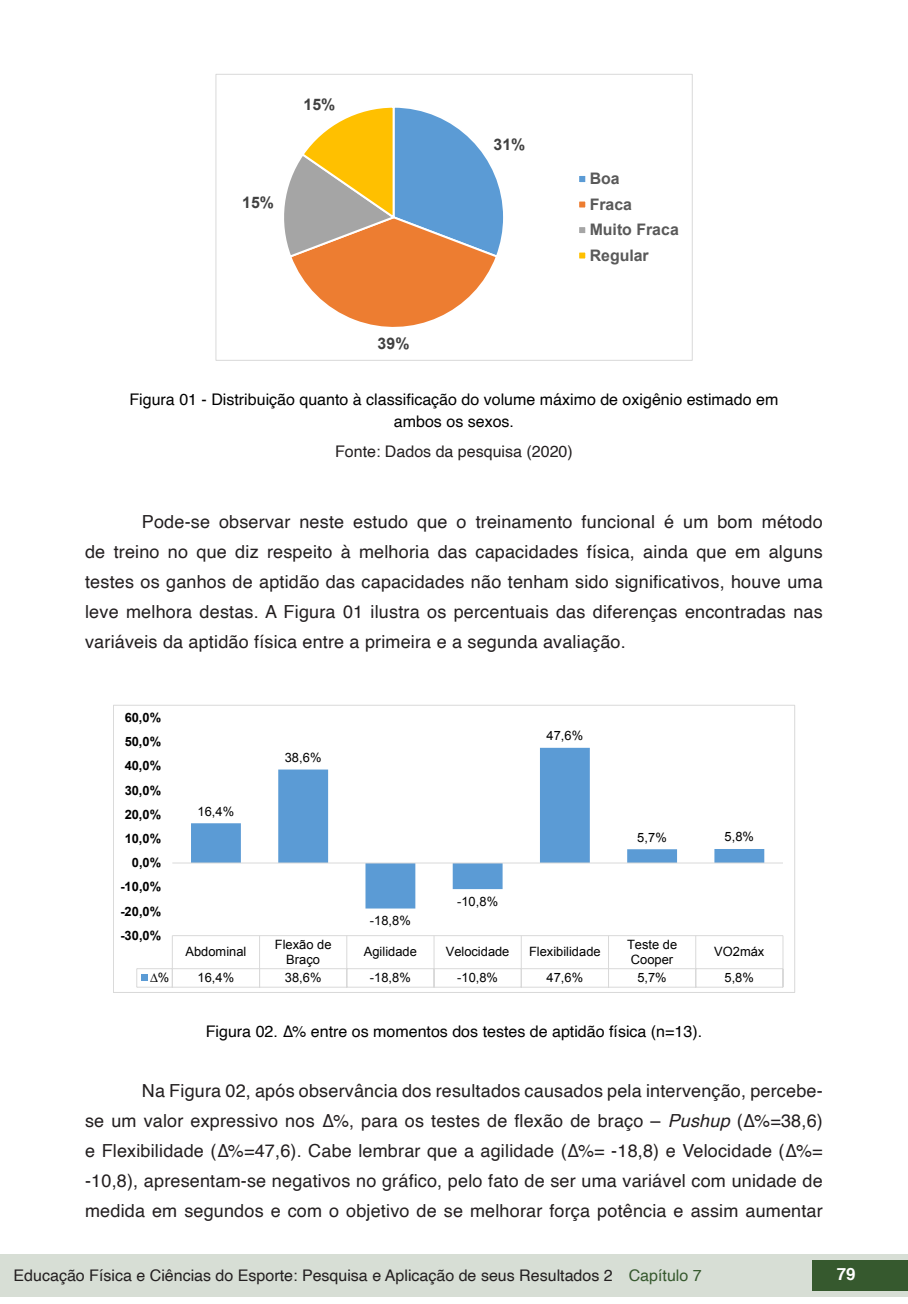
<style>
.page{position:relative;width:908px;height:1304px;background:#fff}
.page>*{position:absolute;margin:0;border:0;box-sizing:border-box;transform-origin:0 0}
.txt{font:18px/30px "Helvetica";letter-spacing:.01em;color:#231f20;text-align:justify}
.t1{font:700 16.8px "Helvetica";color:#fff}
.info_tab_graf_imag{font:16px/22px "Helvetica";color:#000;text-align:center}
.fonte_tab_gra_imag{font:16px "Helvetica";color:#231f20}
.t2{font:700 15.8px/25.6px "Arial";color:#595959}
.t3{font:700 15.8px "Arial";letter-spacing:.005em;color:#404040}
.t4{font:12.8px/14.8px "Arial";letter-spacing:.005em;color:#000;text-align:center}
.t5{font:700 12.8px "Arial";letter-spacing:.005em;color:#000}
.s1{font-style:italic}
.s2{color:#36592e}
</style>
<div class="page">
<div style="left:0;top:1254px;width:906px;height:43px;background:#d7ded5"></div>
<div style="left:812px;top:1261px;width:95px;height:30px;background:#36592e"></div>
<svg style="left:284px;top:107px;width:220px;height:220px"></svg>
<div style="left:578px;top:175px;width:8px;height:8px;background:#5b9bd5"></div>
<div style="left:577px;top:174px;width:10px;height:10px;border:2px solid #fff"></div>
<div style="left:578px;top:201px;width:8px;height:7px;background:#ed7d31"></div>
<div style="left:577px;top:200px;width:10px;height:9px;border:2px solid #fff"></div>
<div style="left:578px;top:226px;width:8px;height:8px;background:#a5a5a5"></div>
<div style="left:577px;top:225px;width:10px;height:10px;border:2px solid #fff"></div>
<div style="left:578px;top:252px;width:8px;height:7px;background:#ffc000"></div>
<div style="left:577px;top:251px;width:10px;height:9px;border:2px solid #fff"></div>
<div style="left:215px;top:74px;width:477px;height:287px;border:1px solid #d9d9d9"></div>
<svg style="left:191px;top:748px;width:573px;height:160px"></svg>
<hr style="left:172px;top:863px;width:610px;height:1px;background:#d9d9d9">
<hr style="left:172px;top:935px;width:610px;height:1px;background:#d9d9d9">
<hr style="left:172px;top:936px;width:1px;height:33px;background:#d9d9d9">
<hr style="left:259px;top:936px;width:1px;height:33px;background:#d9d9d9">
<hr style="left:346px;top:936px;width:1px;height:33px;background:#d9d9d9">
<hr style="left:433px;top:936px;width:1px;height:33px;background:#d9d9d9">
<hr style="left:520px;top:936px;width:1px;height:33px;background:#d9d9d9">
<hr style="left:608px;top:936px;width:1px;height:33px;background:#d9d9d9">
<hr style="left:695px;top:936px;width:1px;height:33px;background:#d9d9d9">
<hr style="left:782px;top:936px;width:1px;height:33px;background:#d9d9d9">
<hr style="left:137px;top:968px;width:645px;height:1px;background:#d9d9d9">
<svg style="left:136px;top:969px;width:1px;height:18px"></svg>
<hr style="left:137px;top:987px;width:645px;height:1px;background:#d9d9d9">
<svg style="left:172px;top:969px;width:1px;height:18px"></svg>
<svg style="left:259px;top:969px;width:1px;height:18px"></svg>
<svg style="left:346px;top:969px;width:1px;height:18px"></svg>
<svg style="left:433px;top:969px;width:1px;height:18px"></svg>
<svg style="left:520px;top:969px;width:1px;height:18px"></svg>
<svg style="left:608px;top:969px;width:1px;height:18px"></svg>
<svg style="left:695px;top:969px;width:1px;height:18px"></svg>
<svg style="left:782px;top:969px;width:1px;height:18px"></svg>
<div style="left:141px;top:974px;width:6px;height:7px;background:#5b9bd5"></div>
<p class="t3" style="left:303px;top:94px;width:33px">15%</p>
<p class="t3" style="left:242px;top:192px;width:33px">15%</p>
<p class="t3" style="left:377px;top:333px;width:33px">39%</p>
<p class="t3" style="left:493px;top:134px;width:33px">31%</p>
<p class="t2" style="left:589px;top:166px;width:91px">Boa<br>Fraca<br>Muito Fraca<br>Regular</p>
<p class="info_tab_graf_imag" style="left:129px;top:389px;width:650px">Figura 01 - Distribuição quanto à classificação do volume máximo de oxigênio estimado em ambos os sexos.</p>
<p class="fonte_tab_gra_imag" style="left:335px;top:439px;width:239px">Fonte: Dados da pesquisa (2020)</p>
<p class="txt" style="left:85px;top:507px;width:738px;text-indent:57px">Pode-se observar neste estudo que o treinamento funcional é um bom método de treino no que diz respeito à melhoria das capacidades física, ainda que em alguns testes os ganhos de aptidão das capacidades não tenham sido significativos, houve uma leve melhora destas. A Figura 01 ilustra os percentuais das diferenças encontradas nas variáveis da aptidão física entre a primeira e a segunda avaliação.</p>
<p class="t5" style="left:125px;top:709px;width:38px">60,0%</p>
<p class="t5" style="left:125px;top:733px;width:38px">50,0%</p>
<p class="t5" style="left:125px;top:757px;width:38px">40,0%</p>
<p class="t5" style="left:125px;top:782px;width:38px">30,0%</p>
<p class="t5" style="left:125px;top:806px;width:38px">20,0%</p>
<p class="t5" style="left:125px;top:830px;width:38px">10,0%</p>
<p class="t5" style="left:132px;top:854px;width:31px">0,0%</p>
<p class="t5" style="left:120px;top:878px;width:42px">-10,0%</p>
<p class="t5" style="left:120px;top:903px;width:42px">-20,0%</p>
<p class="t5" style="left:120px;top:927px;width:42px">-30,0%</p>
<p class="t4" style="left:197px;top:804px;width:38px">16,4%</p>
<p class="t4" style="left:284px;top:750px;width:38px">38,6%</p>
<p class="t4" style="left:546px;top:728px;width:38px">47,6%</p>
<p class="t4" style="left:370px;top:914px;width:42px">-18,8%</p>
<p class="t4" style="left:457px;top:894px;width:42px">-10,8%</p>
<p class="t4" style="left:637px;top:830px;width:31px">5,7%</p>
<p class="t4" style="left:724px;top:830px;width:31px">5,8%</p>
<p class="t4" style="left:185px;top:945px;width:62px">Abdominal</p>
<p class="t4" style="left:275px;top:937px;width:58px">Flexão de<br>Braço</p>
<p class="t4" style="left:364px;top:945px;width:54px">Agilidade</p>
<p class="t4" style="left:445px;top:945px;width:65px">Velocidade</p>
<p class="t4" style="left:529px;top:945px;width:73px">Flexibilidade</p>
<p class="t4" style="left:626px;top:937px;width:52px">Teste de<br>Cooper</p>
<p class="t4" style="left:714px;top:945px;width:52px">VO2máx</p>
<p class="t4" style="left:150px;top:970px;width:21px">∆%</p>
<p class="t4" style="left:197px;top:970px;width:38px">16,4%</p>
<p class="t4" style="left:285px;top:970px;width:38px">38,6%</p>
<p class="t4" style="left:370px;top:970px;width:42px">-18,8%</p>
<p class="t4" style="left:457px;top:970px;width:42px">-10,8%</p>
<p class="t4" style="left:546px;top:970px;width:38px">47,6%</p>
<p class="t4" style="left:637px;top:970px;width:31px">5,7%</p>
<p class="t4" style="left:724px;top:970px;width:31px">5,8%</p>
<p class="info_tab_graf_imag" style="left:206px;top:1021px;width:497px">Figura 02. ∆% entre os momentos dos testes de aptidão física (n=13).</p>
<p class="txt" style="left:85px;top:1077px;width:739px;text-indent:57px">Na Figura 02, após observância dos resultados causados pela intervenção, percebe&shy;se um valor expressivo nos ∆%, para os testes de flexão de braço – <span class="s1">Pushup</span> (∆%=38,6) e Flexibilidade (∆%=47,6). Cabe lembrar que a agilidade (∆%= -18,8) e Velocidade (∆%= -10,8), apresentam-se negativos no gráfico, pelo fato de ser uma variável com unidade de medida em segundos e com o objetivo de se melhorar força potência e assim aumentar</p>
<p class="fonte_tab_gra_imag" style="left:14px;top:1263px;width:689px">Educação Física e Ciências do Esporte: Pesquisa e Aplicação de seus Resultados 2 <span class="s2">Capítulo 7</span></p>
<p class="t1" style="left:836px;top:1261px;width:20px">79</p>
</div>
